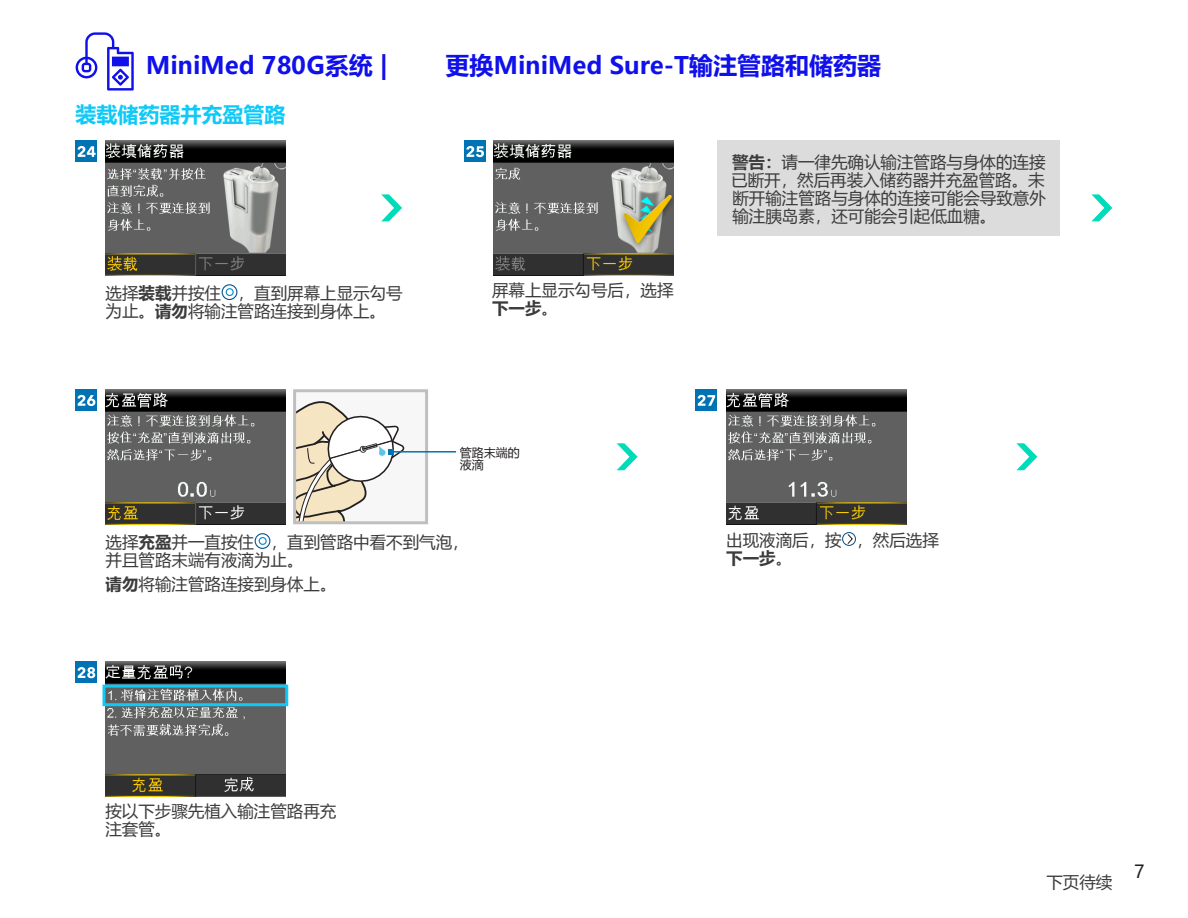
<style>
.page{position:relative;width:1188px;height:918px;background:#fff}
.page>*{position:absolute;margin:0;border:0;box-sizing:border-box;transform-origin:0 0}
.t1{font:700 24px "Microsoft Ya Hei";color:#1010eb}
.t2{font:700 21px "Microsoft Ya Hei";color:#0fc9f7}
.t3{font:18px "Microsoft Ya Hei";color:#231f20}
.t4{font:16.5px/18px "Microsoft Ya Hei";color:#3c3c3c}
.t5{font:12px/12px "Microsoft Ya Hei";color:#231f20}
.s1{font-weight:700}
</style>
<div class="page">
<svg style="left:76px;top:32px;width:58px;height:59px"></svg>
<img style="left:106px;top:140px;width:180px;height:135px">
<div style="left:226px;top:288px;width:8px;height:8px;border:1px solid #008acb;border-radius:50%"></div>
<div style="left:222px;top:284px;width:15px;height:16px;border:1px solid #02528e;border-radius:50%"></div>
<div style="left:464px;top:140px;width:22px;height:22px;background:#0073b4"></div>
<svg style="left:466px;top:146px;width:18px;height:11px"></svg>
<div style="left:76px;top:140px;width:21px;height:22px;background:#0073b4"></div>
<svg style="left:78px;top:146px;width:18px;height:11px"></svg>
<img style="left:494px;top:140px;width:180px;height:135px">
<svg style="left:381px;top:194px;width:21px;height:27px"></svg>
<svg style="left:1091px;top:194px;width:21px;height:27px"></svg>
<div style="left:718px;top:140px;width:342px;height:96px;background:#dcdcdc"></div>
<div style="left:76px;top:662px;width:21px;height:21px;background:#0073b4"></div>
<svg style="left:78px;top:667px;width:17px;height:11px"></svg>
<img style="left:105px;top:662px;width:180px;height:134px">
<div style="left:103px;top:685px;width:185px;height:21px;border:3px solid #0fc9f7"></div>
<div style="left:76px;top:389px;width:21px;height:22px;background:#0073b4"></div>
<svg style="left:78px;top:395px;width:17px;height:11px"></svg>
<img style="left:106px;top:389px;width:180px;height:135px">
<div style="left:259px;top:537px;width:8px;height:8px;border:1px solid #008acb;border-radius:50%"></div>
<div style="left:255px;top:533px;width:15px;height:16px;border:1px solid #02528e;border-radius:50%"></div>
<div style="left:293px;top:389px;width:135px;height:135px;border:3px solid #bfbfbf"></div>
<svg style="left:295px;top:393px;width:132px;height:130px"></svg>
<hr style="left:391px;top:451px;width:65px;height:2px;background:#0073b4">
<svg style="left:1016px;top:443px;width:21px;height:27px"></svg>
<div style="left:696px;top:389px;width:21px;height:22px;background:#0073b4"></div>
<svg style="left:698px;top:395px;width:17px;height:11px"></svg>
<img style="left:726px;top:389px;width:180px;height:135px">
<div style="left:842px;top:532px;width:14px;height:14px;border:1px solid #02528e;border-radius:50%"></div>
<svg style="left:847px;top:533px;width:7px;height:12px"></svg>
<svg style="left:617px;top:443px;width:21px;height:27px"></svg>
<h1 class="t1" style="left:146px;top:49px;width:244px">MiniMed 780G系统 |</h1>
<h1 class="t1" style="left:446px;top:49px;width:437px">更换MiniMed Sure-T输注管路和储药器</h1>
<p class="t2" style="left:76px;top:100px;width:211px">装载储药器并充盈管路</p>
<p class="t4" style="left:106px;top:283px;width:299px">选择<span class="s1">装载</span>并按住 ，直到屏幕上显示勾号为止。<span class="s1">请勿</span>将输注管路连接到身体上。</p>
<p class="t4" style="left:492px;top:281px;width:183px">屏幕上显示勾号后，选择<span class="s1">下一步</span>。</p>
<p class="t5" style="left:460px;top:447px;width:61px">管路末端的液滴</p>
<p class="t4" style="left:106px;top:532px;width:365px">选择<span class="s1">充盈</span>并一直按住 ，直到管路中看不到气泡，并且管路末端有液滴为止。</p>
<p class="t4" style="left:106px;top:575px;width:232px"><span class="s1">请勿</span>将输注管路连接到身体上。</p>
<p class="t4" style="left:731px;top:152px;width:316px;text-align:justify"><span class="s1">警告：</span>请一律先确认输注管路与身体的连接已断开，然后再装入储药器并充盈管路。未断开输注管路与身体的连接可能会导致意外输注胰岛素，还可能会引起低血糖。</p>
<p class="t4" style="left:726px;top:531px;width:214px">出现液滴后，按 ，然后选择<span class="s1">下一步</span>。</p>
<p class="t4" style="left:105px;top:802px;width:233px">按以下步骤先植入输注管路再充注套管。</p>
<p class="t4" style="left:1046px;top:873px;width:67px">下页待续</p>
<p class="t3" style="left:1134px;top:860px;width:12px">7</p>
</div>
